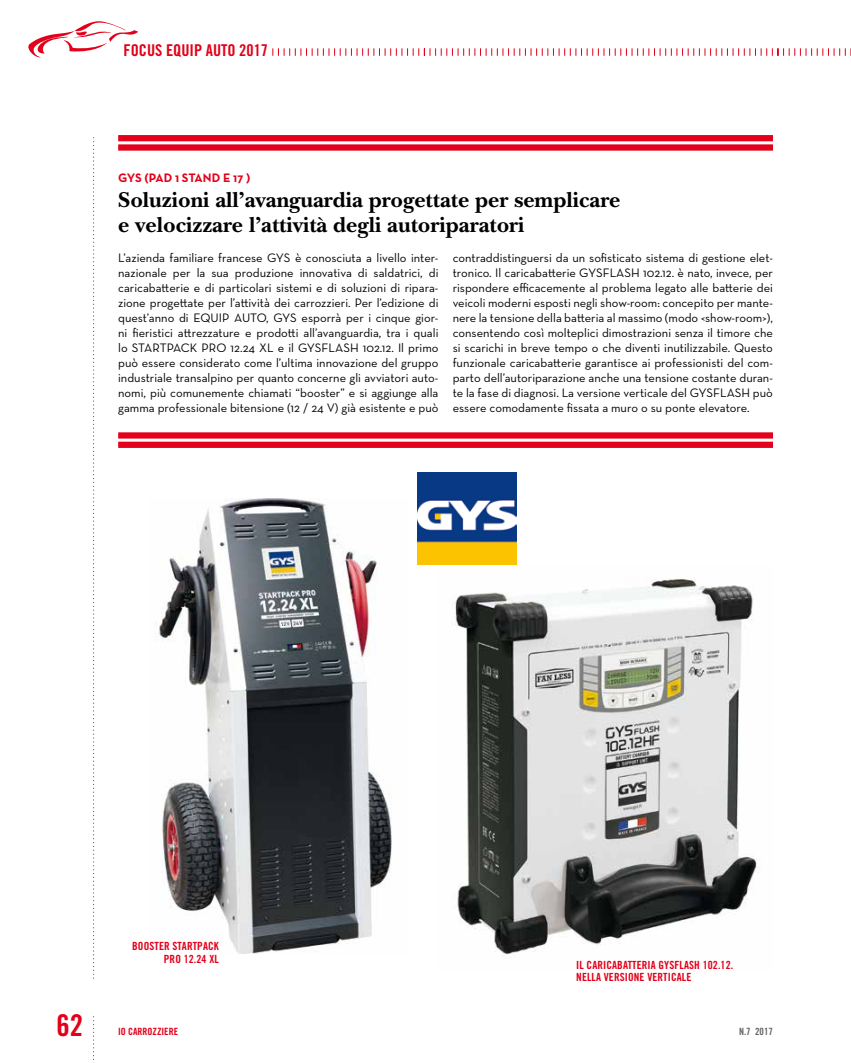
<style>
.page{position:relative;width:851px;height:1063px;background:#fff}
.page>*{position:absolute;margin:0;border:0;box-sizing:border-box;transform-origin:0 0}
.t1{font:30px "Trade Gothic Bold Cond Twenty";color:#e2001a}
.t2{font:700 22.5px/25px "New Baskerville Std";color:#000}
.t3{font:16.25px "Trade Gothic Bold Cond Twenty";color:#e2001a}
.t4{font:12.5px/15px "Neutraface Text";color:#000;text-align:justify}
.t5{font:700 12.5px "Neutraface Text";letter-spacing:-.015em;color:#e2001a}
.t6{font:11.25px/12.5px "Trade Gothic Bold Cond Twenty";letter-spacing:.01em;color:#e2001a;text-align:right}
.t7{font:10px "Trade Gothic Bold Cond Twenty";color:#e2001a}
.t8{font:10px "Trade Gothic Bold Cond Twenty";color:#646567}
</style>
<div class="page">
<div style="left:118px;top:135px;width:654px;height:6px;background:#e2001a"></div>
<div style="left:118px;top:144px;width:654px;height:7px;background:#e2001a"></div>
<div style="left:118px;top:432px;width:654px;height:7px;background:#e2001a"></div>
<div style="left:118px;top:442px;width:654px;height:6px;background:#e2001a"></div>
<img style="left:158px;top:498px;width:234px;height:455px">
<img style="left:454px;top:564px;width:305px;height:393px">
<img style="left:417px;top:473px;width:99px;height:92px">
<svg style="left:272px;top:48px;width:579px;height:8px"></svg>
<svg style="left:28px;top:21px;width:110px;height:1042px"></svg>
<h3 class="t3" style="left:124px;top:40px;width:146px">FOCUS EQUIP AUTO 2017</h3>
<p class="t5" style="left:118px;top:169px;width:134px">GYS (PAD 1 STAND E 17 )</p>
<h2 class="t2" style="left:118px;top:187px;width:503px">Soluzioni all’avanguardia progettate per semplicare e velocizzare l’attività degli autoriparatori</h2>
<p class="t4" style="left:118px;top:250px;width:322px">L’azienda familiare francese GYS è conosciuta a livello inter&shy;nazionale per la sua produzione innovativa di saldatrici, di caricabatterie e di particolari sistemi e di soluzioni di ripara&shy;zione progettate per l’attività dei carrozzieri. Per l’edizione di quest’anno di EQUIP AUTO, GYS esporrà per i cinque gior&shy;ni fieristici attrezzature e prodotti all’avanguardia, tra i quali lo STARTPACK PRO 12.24 XL e il GYSFLASH 102.12. Il primo può essere considerato come l’ultima innovazione del gruppo industriale transalpino per quanto concerne gli avviatori auto&shy;nomi, più comunemente chiamati “booster” e si aggiunge alla gamma professionale bitensione (12 / 24 V) già esistente e può</p>
<p class="t4" style="left:452px;top:250px;width:322px">contraddistinguersi da un sofisticato sistema di gestione elet&shy;tronico. Il caricabatterie GYSFLASH 102.12. è nato, invece, per rispondere efficacemente al problema legato alle batterie dei veicoli moderni esposti negli show-room: concepito per mante&shy;nere la tensione della batteria al massimo (modo &lt;show-room&gt;), consentendo così molteplici dimostrazioni senza il timore che si scarichi in breve tempo o che diventi inutilizzabile. Questo funzionale caricabatterie garantisce ai professionisti del com&shy;parto dell’autoriparazione anche una tensione costante duran&shy;te la fase di diagnosi. La versione verticale del GYSFLASH può essere comodamente fissata a muro o su ponte elevatore.</p>
<h1 class="t1" style="left:56px;top:1007px;width:28px">62</h1>
<p class="t6" style="left:132px;top:940px;width:88px">BOOSTER STARTPACK<br>PRO 12.24 XL</p>
<p class="t6" style="left:576px;top:958px;width:158px;text-align:left">IL CARICABATTERIA GYSFLASH 102.12.<br>NELLA VERSIONE VERTICALE</p>
<p class="t7" style="left:118px;top:1026px;width:61px">IO CARROZZIERE</p>
<p class="t8" style="left:739px;top:1026px;width:35px">N.7 2017</p>
</div>
